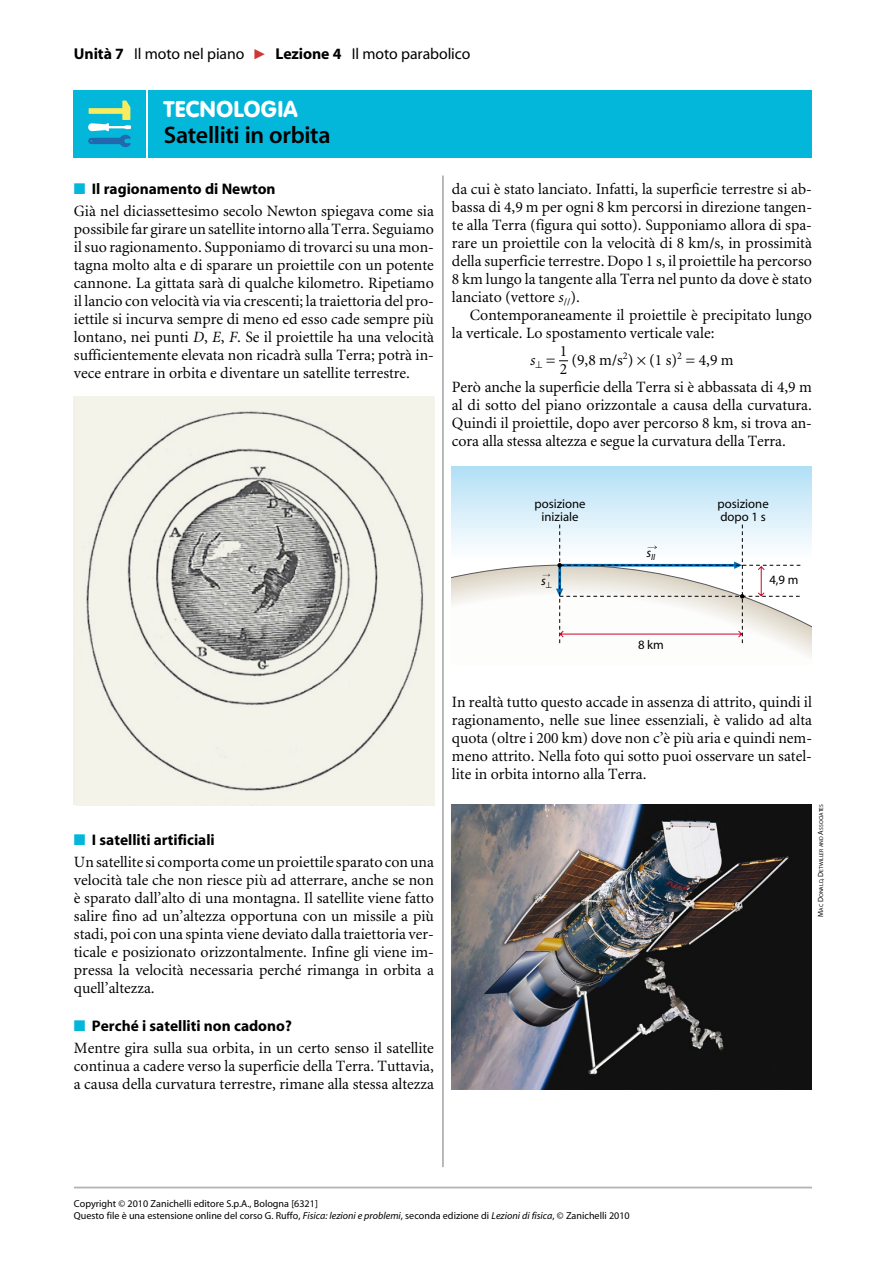
<style>
.page{position:relative;width:893px;height:1263px;background:#fff}
.page>*{position:absolute;margin:0;border:0;box-sizing:border-box;transform-origin:0 0}
.t1{font:600 24px "BY Myriad";letter-spacing:-.015em;color:#000}
.t2{font:900 22.5px "VAG Rounded";letter-spacing:.025em;color:#fff}
.t3{font:15.75px/18px "Ar Minion";color:#000;text-align:justify}
.t4{font:15.75px "BY Myriad";letter-spacing:-.005em;color:#000}
.t5{font:italic 15.75px "Ar Minion";color:#000}
.t6{font:700 15.3px "BY Myriad";color:#000}
.t7{font:12.75px/12.8px "BY Myriad";color:#000}
.t8{font:italic 12.75px "BY Myriad";color:#000}
.t9{font:10.2px/12.3px "BY Myriad";color:#000}
.t10{font:italic 9px "BY Myriad";color:#000}
.t11{font:5.7px "BY Myriad";color:#000}
.s1{font-weight:700}
.s2{color:#03b7db}
.s3{font-style:italic}
.s4{font-style:normal}
.s5{font-size:7.5px}
</style>
<div class="page">
<div style="left:149px;top:90px;width:663px;height:68px;background:#03b7db"></div>
<div style="left:74px;top:90px;width:72px;height:68px;background:#03b7db"></div>
<svg style="left:88px;top:101px;width:43px;height:46px"></svg>
<hr style="left:74px;top:1187px;width:738px;height:1px;background:#b1b3b4">
<hr style="left:442px;top:176px;width:2px;height:991px;background:#b1b3b4">
<img style="left:77px;top:397px;width:358px;height:408px">
<svg style="left:452px;top:467px;width:360px;height:58px;background:#cae9f8"></svg>
<svg style="left:452px;top:525px;width:360px;height:133px"></svg>
<img style="left:452px;top:804px;width:360px;height:285px">
<p class="t4" style="left:74px;top:45px;width:172px"><span class="s1">Unità 7</span> Il moto nel piano</p>
<p class="t4" style="left:275px;top:45px;width:197px"><span class="s1">Lezione 4</span> Il moto parabolico</p>
<h2 class="t2" style="left:164px;top:95px;width:135px">TECNOLOGIA</h2>
<h1 class="t1" style="left:164px;top:123px;width:168px">Satelliti in orbita</h1>
<p class="t6" style="left:74px;top:180px;width:203px"><span class="s2">■</span> Il ragionamento di Newton</p>
<p class="t3" style="left:74px;top:202px;width:362px">Già nel diciassettesimo secolo Newton spiegava come sia possibile far girare un satellite intorno alla Terra. Seguiamo il suo ragionamento. Supponiamo di trovarci su una mon&shy;tagna molto alta e di sparare un proiettile con un potente cannone. La gittata sarà di qualche kilometro. Ripetiamo il lancio con velocità via via crescenti; la traiettoria del pro&shy;iettile si incurva sempre di meno ed esso cade sempre più lontano, nei punti <span class="s3">D</span>, <span class="s3">E</span>, <span class="s3">F</span>. Se il proiettile ha una velocità sufficientemente elevata non ricadrà sulla Terra; potrà in&shy;vece entrare in orbita e diventare un satellite terrestre.</p>
<p class="t3" style="left:452px;top:180px;width:362px">da cui è stato lanciato. Infatti, la superficie terrestre si ab&shy;bassa di 4,9 m per ogni 8 km percorsi in direzione tangen&shy;te alla Terra (figura qui sotto). Supponiamo allora di spa&shy;rare un proiettile con la velocità di 8 km/s, in prossimità della superficie terrestre. Dopo 1 s, il proiettile ha percorso 8 km lungo la tangente alla Terra nel punto da dove è stato lanciato (vettore <span class="s3">s</span><sub>//</sub>).</p>
<p class="t3" style="left:452px;top:306px;width:361px;text-indent:18px">Contemporaneamente il proiettile è precipitato lungo la verticale. Lo spostamento verticale vale:</p>
<p class="t5" style="left:530px;top:351px;width:27px">s⊥ <span class="s4">=</span></p>
<p class="t3" style="left:560px;top:342px;width:9px">1<br>2</p>
<p class="t3" style="left:452px;top:346px;width:361px;line-height:27px;text-indent:119px">(9,8 m/s<sup>2</sup>) (1 s)<sup>2</sup> = 4,9 m<br>Però anche la superficie della Terra si è abbassata di 4,9 m</p>
<p class="t3" style="left:452px;top:396px;width:362px">al di sotto del piano orizzontale a causa della curvatura.<br>Quindi il proiettile, dopo aver percorso 8 km, si trova an&shy;cora alla stessa altezza e segue la curvatura della Terra.</p>
<p class="t7" style="left:534px;top:498px;width:53px;text-align:center">posizione iniziale</p>
<p class="t8" style="left:541px;top:574px;width:12px">s⊥</p>
<p class="t10" style="left:646px;top:553px;width:10px"><sup>s</sup>II</p>
<p class="t7" style="left:717px;top:498px;width:53px">posizione dopo 1 s</p>
<p class="t7" style="left:769px;top:574px;width:31px">4,9 m</p>
<p class="t7" style="left:638px;top:638px;width:27px">8 km</p>
<p class="t6" style="left:74px;top:831px;width:142px"><span class="s2">■</span> I satelliti artificiali</p>
<p class="t3" style="left:74px;top:853px;width:362px">Un satellite si comporta come un proiettile sparato con una velocità tale che non riesce più ad atterrare, anche se non è sparato dall’alto di una montagna. Il satellite viene fatto salire fino ad un’altezza opportuna con un missile a più stadi, poi con una spinta viene deviato dalla traiettoria ver&shy;ticale e posizionato orizzontalmente. Infine gli viene im&shy;pressa la velocità necessaria perché rimanga in orbita a quell’altezza.</p>
<p class="t6" style="left:74px;top:1017px;width:219px"><span class="s2">■</span> Perché i satelliti non cadono?</p>
<p class="t3" style="left:74px;top:1039px;width:362px">Mentre gira sulla sua orbita, in un certo senso il satellite continua a cadere verso la superficie della Terra. Tuttavia, a causa della curvatura terrestre, rimane alla stessa altezza</p>
<p class="t3" style="left:452px;top:693px;width:362px">In realtà tutto questo accade in assenza di attrito, quindi il ragionamento, nelle sue linee essenziali, è valido ad alta quota (oltre i 200 km) dove non c’è più aria e quindi nem&shy;meno attrito. Nella foto qui sotto puoi osservare un satel&shy;lite in orbita intorno alla Terra.</p>
<p class="t11" style="left:818px;top:916px;width:114px;rotate:-90deg"><span class="s5">M</span>ac <span class="s5">D</span>onald<span class="s5">, D</span>etwiller and <span class="s5">A</span>ssociates</p>
<p class="t9" style="left:74px;top:1198px;width:557px">Copyright © 2010 Zanichelli editore S.p.A., Bologna [6321]<br>Questo file è una estensione online del corso G. Ruffo, <span class="s3">Fisica: lezioni e problemi</span>, seconda edizione di <span class="s3">Lezioni di fisica</span>, © Zanichelli 2010</p>
</div>
